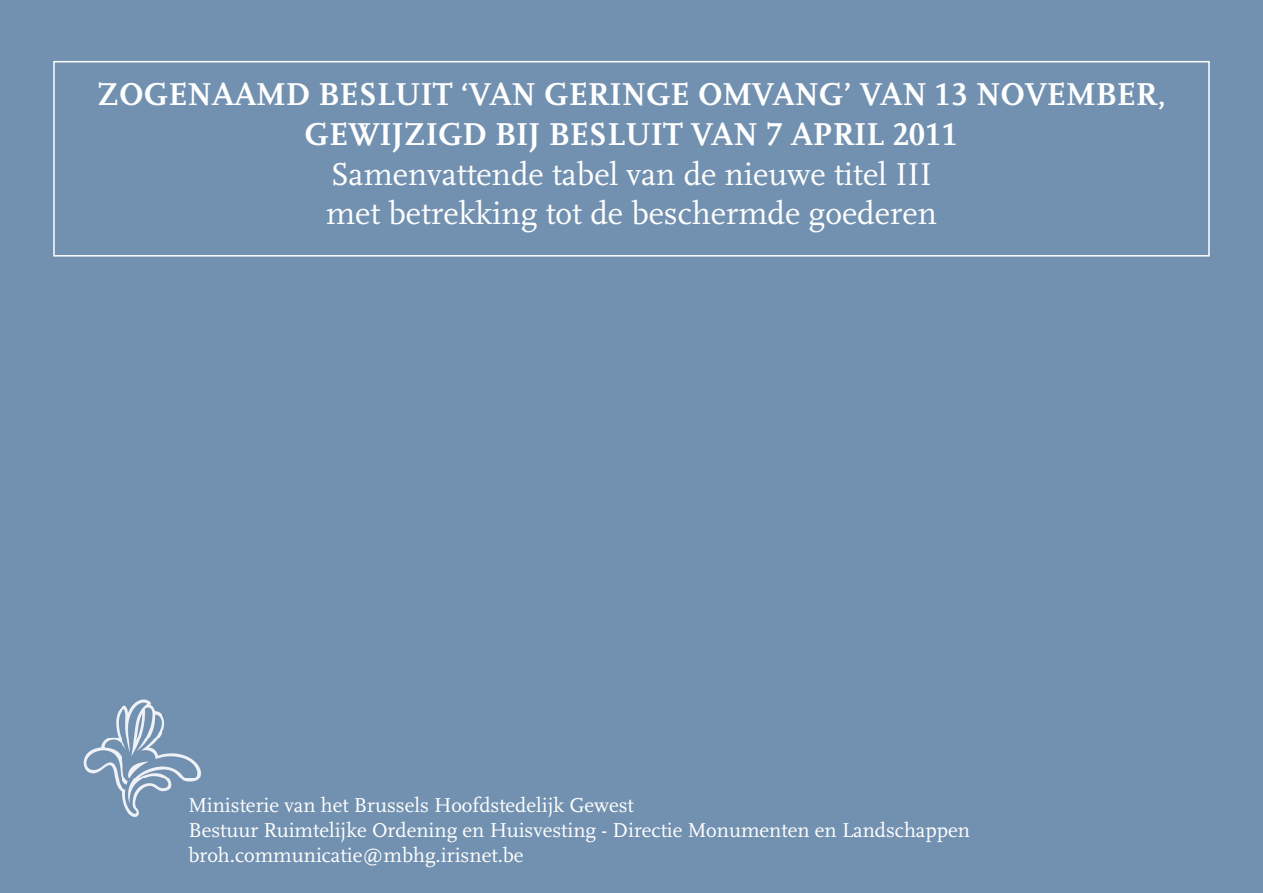
<style>
.page{position:relative;width:1263px;height:893px;background:#7291b0}
.page>*{position:absolute;margin:0;border:0;box-sizing:border-box;transform-origin:0 0}
.t1{font:700 33px/39.6px "Scala LF";color:#fff;text-align:center}
.t2{font:33px/39.6px "Scala LF";color:#fff}
.t3{font:21px/25.2px "Scala LF";color:#fff}
</style>
<div class="page">
<div style="left:53px;top:61px;width:1157px;height:196px;border:2px solid #fff"></div>
<img style="left:83px;top:699px;width:118px;height:118px">
<h1 class="t1" style="left:97px;top:75px;width:1070px">ZOGENAAMD BESLUIT ‘VAN GERINGE OMVANG’ VAN 13 NOVEMBER,<br>GEWIJZIGD BIJ BESLUIT VAN 7 APRIL 2011</h1>
<h1 class="t2" style="left:326px;top:155px;width:612px">Samenvattende tabel van de nieuwe titel III met betrekking tot de beschermde goederen</h1>
<p class="t3" style="left:188px;top:793px;width:783px">Ministerie van het Brussels Hoofdstedelijk Gewest<br>Bestuur Ruimtelijke Ordening en Huisvesting - Directie Monumenten en Landschappen broh.communicatie@mbhg.irisnet.be</p>
</div>
